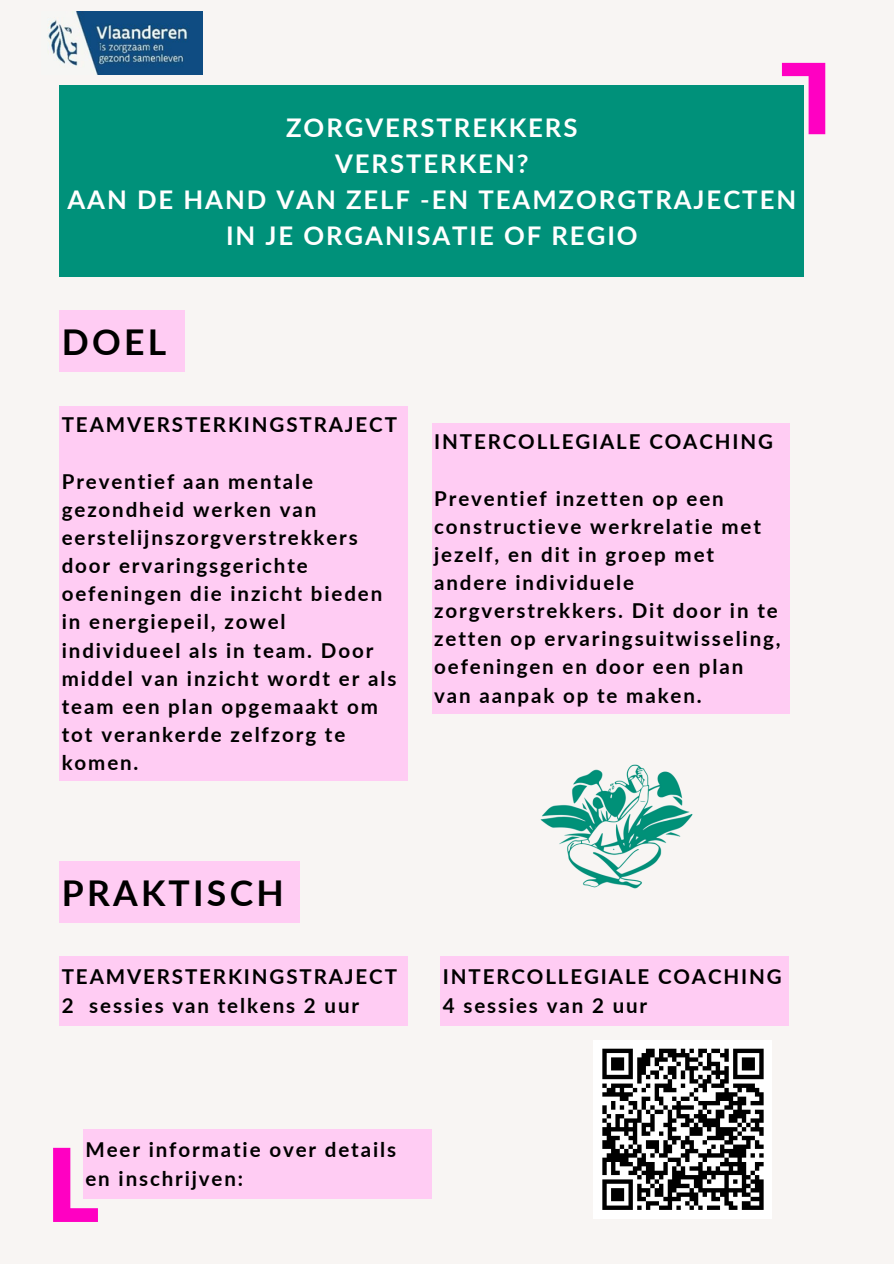
<style>
.page{position:relative;width:894px;height:1264px;background:#fff}
.page>*{position:absolute;margin:0;border:0;box-sizing:border-box;transform-origin:0 0}
.t1{font:700 35.55px "Lato";letter-spacing:.09em;color:#000}
.t2{font:700 25.65px/36px "Lato";letter-spacing:.075em;color:#fff;text-align:center}
.t3{font:700 20.55px/28.2px "Lato";letter-spacing:.09em;color:#000}
</style>
<div class="page">
<div style="left:0;top:0;width:893px;height:1263px;background:#f8f5f3"></div>
<svg style="left:781px;top:63px;width:44px;height:71px"></svg>
<svg style="left:53px;top:1147px;width:45px;height:74px"></svg>
<div style="left:59px;top:85px;width:745px;height:191px;background:#00917a"></div>
<img style="left:540px;top:764px;width:153px;height:125px">
<img style="left:48px;top:11px;width:155px;height:63px">
<div style="left:59px;top:310px;width:126px;height:62px;background:#ffccf3"></div>
<div style="left:59px;top:406px;width:349px;height:375px;background:#ffccf3"></div>
<div style="left:432px;top:423px;width:357px;height:291px;background:#ffccf3"></div>
<div style="left:59px;top:860px;width:241px;height:62px;background:#ffccf3"></div>
<div style="left:59px;top:956px;width:349px;height:69px;background:#ffccf3"></div>
<div style="left:440px;top:956px;width:349px;height:69px;background:#ffccf3"></div>
<div style="left:83px;top:1129px;width:348px;height:69px;background:#ffccf3"></div>
<div style="left:593px;top:1039px;width:179px;height:179px;background:#fff"></div>
<svg style="left:602px;top:1048px;width:162px;height:162px"></svg>
<p class="t2" style="left:67px;top:109px;width:730px">ZORGVERSTREKKERS<br>VERSTERKEN?<br>AAN DE HAND VAN ZELF -EN TEAMZORGTRAJECTEN</p>
<p class="t2" style="left:226px;top:217px;width:413px">IN JE ORGANISATIE OF REGIO</p>
<h2 class="t1" style="left:62px;top:320px;width:106px">DOEL</h2>
<p class="t3" style="left:62px;top:410px;width:336px">TEAMVERSTERKINGSTRAJECT</p>
<h1 class="t3" style="left:62px;top:466px;width:336px">Preventief aan mentale gezondheid werken van eerstelijnszorgverstrekkers door ervaringsgerichte oefeningen die inzicht bieden in energiepeil, zowel individueel als in team. Door middel van inzicht wordt er als team een plan opgemaakt om tot verankerde zelfzorg te komen.</h1>
<h3 class="t3" style="left:434px;top:427px;width:340px">INTERCOLLEGIALE COACHING</h3>
<p class="t3" style="left:434px;top:483px;width:348px">Preventief inzetten op een constructieve werkrelatie met jezelf, en dit in groep met andere individuele zorgverstrekkers. Dit door in te zetten op ervaringsuitwisseling, oefeningen en door een plan van aanpak op te maken.</p>
<h1 class="t1" style="left:62px;top:870px;width:223px">PRAKTISCH</h1>
<h3 class="t3" style="left:62px;top:962px;width:336px">TEAMVERSTERKINGSTRAJECT</h3>
<p class="t3" style="left:62px;top:990px;width:299px">2 sessies van telkens 2 uur</p>
<p class="t3" style="left:443px;top:962px;width:340px">INTERCOLLEGIALE COACHING</p>
<p class="t3" style="left:443px;top:990px;width:206px">4 sessies van 2 uur</p>
<p class="t3" style="left:85px;top:1135px;width:312px">Meer informatie over details en inschrijven:</p>
</div>
